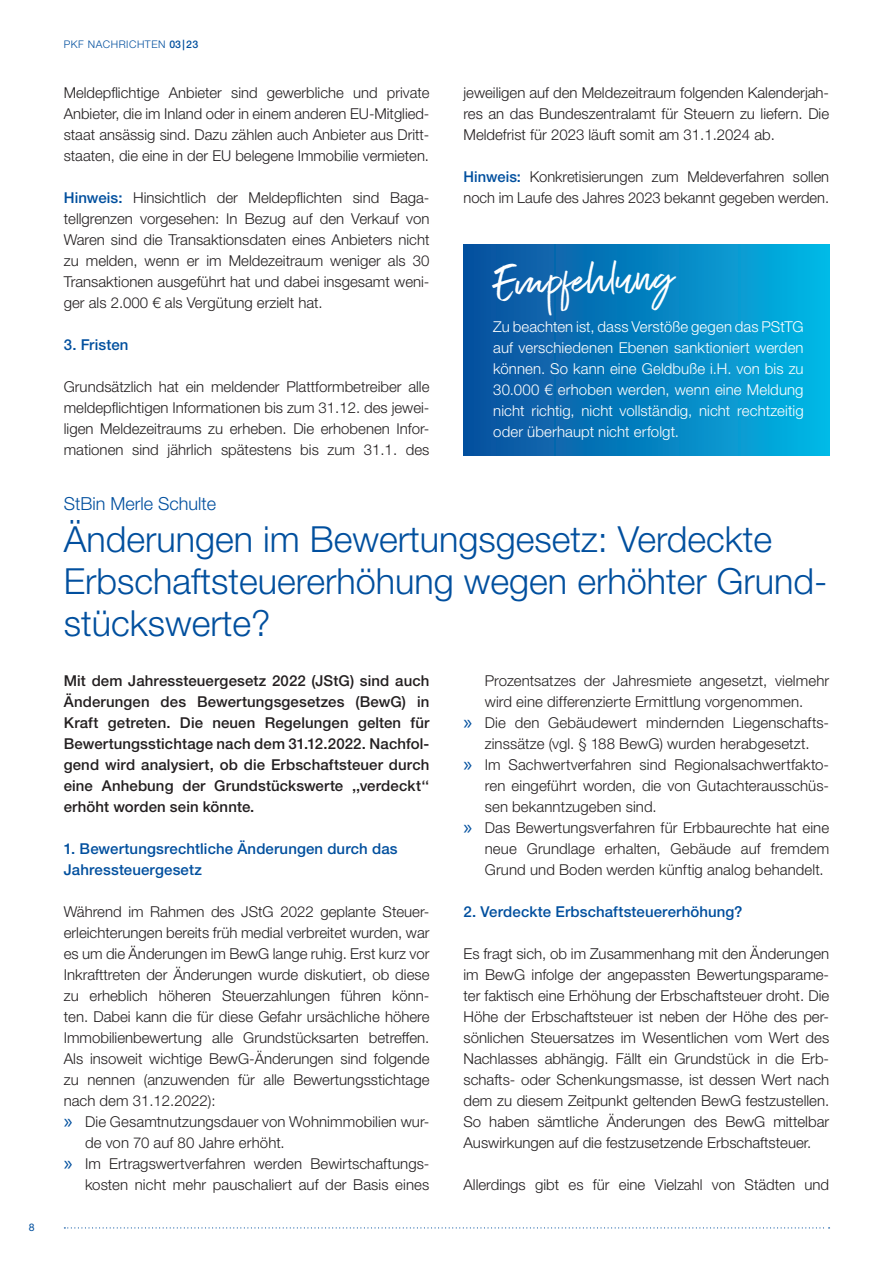
<style>
.page{position:relative;width:893px;height:1263px;background:#fff}
.page>*{position:absolute;margin:0;border:0;box-sizing:border-box;transform-origin:0 0}
.Empfehlung{font:46.5px "Exceptional";color:#fff}
.Headline{font:300 36px/42px "Helvetica Neue LT Std";color:#014f9e}
.Autor{font:300 18px "Helvetica Neue LT Std";color:#014f9e}
.Copy_Fließtext{font:300 15px/21px "Helvetica Neue LT Std";color:#231f20;text-align:justify}
.Copy_Fließtext_ohne{font:300 15px/21px "Helvetica Neue LT Std";color:#231f20;text-align:justify}
.Copy_Fließtext-2{font:500 15px/21px "Helvetica Neue LT Std";letter-spacing:.005em;color:#231f20;text-align:justify}
.Empfehlung-2{font:300 15px/21px "Helvetica Neue LT Std";letter-spacing:.005em;color:#fff;text-align:justify}
.Zwischentitel{font:500 15px/21px "Helvetica Neue LT Std";letter-spacing:.01em;color:#014f9e}
.t1{font:300 10.5px "Helvetica Neue LT Std";letter-spacing:.05em;color:#014f9e}
.t2{font:10.5px "Helvetica Neue LT Std";color:#014f9e}
.s1{font-weight:500}
.s2{font-weight:500;color:#014f9e}
.s3{font-family:"Myriad Pro";font-weight:400;font-size:21px;color:#014f9e}
</style>
<div class="page">
<svg style="left:64px;top:1227px;width:766px;height:1px"></svg>
<div style="left:463px;top:244px;width:366px;height:211px;background:linear-gradient(to right,#0a4c9b,#03b6e5)"></div>
<p class="t2" style="left:29px;top:1220px;width:7px">8</p>
<p class="t1" style="left:64px;top:38px;width:136px">PKF NACHRICHTEN <span class="s1">03 | 23</span></p>
<p class="Copy_Fließtext" style="left:64px;top:81px;width:367px">Meldepflichtige Anbieter sind gewerbliche und private Anbieter, die im Inland oder in einem anderen EU-Mitglied&shy;staat ansässig sind. Dazu zählen auch Anbieter aus Dritt&shy;staaten, die eine in der EU belegene Immobilie vermieten.</p>
<p class="Copy_Fließtext" style="left:64px;top:186px;width:367px"><span class="s2">Hinweis:</span> Hinsichtlich der Meldepflichten sind Baga&shy;tellgrenzen vorgesehen: In Bezug auf den Verkauf von Waren sind die Transaktionsdaten eines Anbieters nicht zu melden, wenn er im Meldezeitraum weniger als 30<br>Transaktionen ausgeführt hat und dabei insgesamt weni&shy;ger als 2.000 € als Vergütung erzielt hat.</p>
<p class="Zwischentitel" style="left:64px;top:334px;width:66px">3. Fristen</p>
<p class="Copy_Fließtext" style="left:64px;top:375px;width:367px">Grundsätzlich hat ein meldender Plattformbetreiber alle meldepflichtigen Informationen bis zum 31.12. des jewei&shy;ligen Meldezeitraums zu erheben. Die erhobenen Infor&shy;mationen sind jährlich spätestens bis zum 31.1. des</p>
<p class="Copy_Fließtext" style="left:463px;top:81px;width:367px">jeweiligen auf den Meldezeitraum folgenden Kalenderjah&shy;res an das Bundeszentralamt für Steuern zu liefern. Die Meldefrist für 2023 läuft somit am 31.1.2024 ab.</p>
<p class="Copy_Fließtext" style="left:463px;top:165px;width:367px"><span class="s2">Hinweis:</span> Konkretisierungen zum Meldeverfahren sollen noch im Laufe des Jahres 2023 bekannt gegeben werden.</p>
<p class="Empfehlung" style="left:493px;top:249px;width:181px;rotate:-2deg">Empfehlung</p>
<p class="Empfehlung-2" style="left:493px;top:316px;width:312px">Zu beachten ist, dass Verstöße gegen das PStTG auf verschiedenen Ebenen sanktioniert werden können. So kann eine Geldbuße i.H. von bis zu 30.000 € erhoben werden, wenn eine Meldung nicht richtig, nicht vollständig, nicht rechtzeitig oder überhaupt nicht erfolgt.</p>
<p class="Autor" style="left:64px;top:493px;width:154px">StBin Merle Schulte</p>
<p class="Headline" style="left:64px;top:518px;width:765px">Änderungen im Bewertungsgesetz: Verdeckte<br>Erbschaftsteuererhöhung wegen erhöhter Grund&shy;stückswerte?</p>
<p class="Copy_Fließtext-2" style="left:64px;top:670px;width:367px">Mit dem Jahressteuergesetz 2022 (JStG) sind auch Änderungen des Bewertungsgesetzes (BewG) in Kraft getreten. Die neuen Regelungen gelten für Bewertungsstichtage nach dem 31.12.2022. Nachfol&shy;gend wird analysiert, ob die Erbschaftsteuer durch eine Anhebung der Grundstückswerte ,,verdeckt‘‘ erhöht worden sein könnte.</p>
<p class="Zwischentitel" style="left:64px;top:838px;width:335px">1. Bewertungsrechtliche Änderungen durch das<br>Jahressteuergesetz</p>
<p class="Copy_Fließtext_ohne" style="left:64px;top:900px;width:367px">Während im Rahmen des JStG 2022 geplante Steuer&shy;erleichterungen bereits früh medial verbreitet wurden, war es um die Änderungen im BewG lange ruhig. Erst kurz vor Inkrafttreten der Änderungen wurde diskutiert, ob diese zu erheblich höheren Steuerzahlungen führen könn&shy;ten. Dabei kann die für diese Gefahr ursächliche höhere Immobilienbewertung alle Grundstücksarten betreffen.<br>Als insoweit wichtige BewG-Änderungen sind folgende zu nennen (anzuwenden für alle Bewertungsstichtage nach dem 31.12.2022):</p>
<p class="Copy_Fließtext" style="left:85px;top:1110px;width:346px;text-indent:-21px"><span class="s3">»</span> Die Gesamtnutzungsdauer von Wohnimmobilien wur&shy;de von 70 auf 80 Jahre erhöht.</p>
<p class="Copy_Fließtext" style="left:64px;top:1152px;width:367px;text-align:right"><span class="s3">»</span> Im Ertragswertverfahren werden Bewirtschaftungs&shy;kosten nicht mehr pauschaliert auf der Basis eines</p>
<p class="Copy_Fließtext" style="left:485px;top:669px;width:346px">Prozentsatzes der Jahresmiete angesetzt, vielmehr wird eine differenzierte Ermittlung vorgenommen.</p>
<p class="Copy_Fließtext" style="left:463px;top:711px;width:367px;text-align:center"><span class="s3">»</span> Die den Gebäudewert mindernden Liegenschafts&shy;zinssätze (vgl. § 188 BewG) wurden herabgesetzt.</p>
<p class="Copy_Fließtext" style="left:485px;top:753px;width:346px;text-indent:-21px"><span class="s3">»</span> Im Sachwertverfahren sind Regionalsachwertfakto&shy;ren eingeführt worden, die von Gutachterausschüs&shy;sen bekanntzugeben sind.</p>
<p class="Copy_Fließtext" style="left:485px;top:816px;width:346px;text-indent:-21px"><span class="s3">»</span> Das Bewertungsverfahren für Erbbaurechte hat eine neue Grundlage erhalten, Gebäude auf fremdem Grund und Boden werden künftig analog behandelt.</p>
<p class="Zwischentitel" style="left:463px;top:901px;width:281px">2. Verdeckte Erbschaftsteuererhöhung?</p>
<p class="Copy_Fließtext" style="left:463px;top:942px;width:367px">Es fragt sich, ob im Zusammenhang mit den Änderungen im BewG infolge der angepassten Bewertungsparame&shy;ter faktisch eine Erhöhung der Erbschaftsteuer droht. Die Höhe der Erbschaftsteuer ist neben der Höhe des per&shy;sönlichen Steuersatzes im Wesentlichen vom Wert des Nachlasses abhängig. Fällt ein Grundstück in die Erb&shy;schafts- oder Schenkungsmasse, ist dessen Wert nach dem zu diesem Zeitpunkt geltenden BewG festzustellen.<br>So haben sämtliche Änderungen des BewG mittelbar Auswirkungen auf die festzusetzende Erbschaftsteuer.</p>
<p class="Copy_Fließtext" style="left:463px;top:1173px;width:367px">Allerdings gibt es für eine Vielzahl von Städten und</p>
</div>
